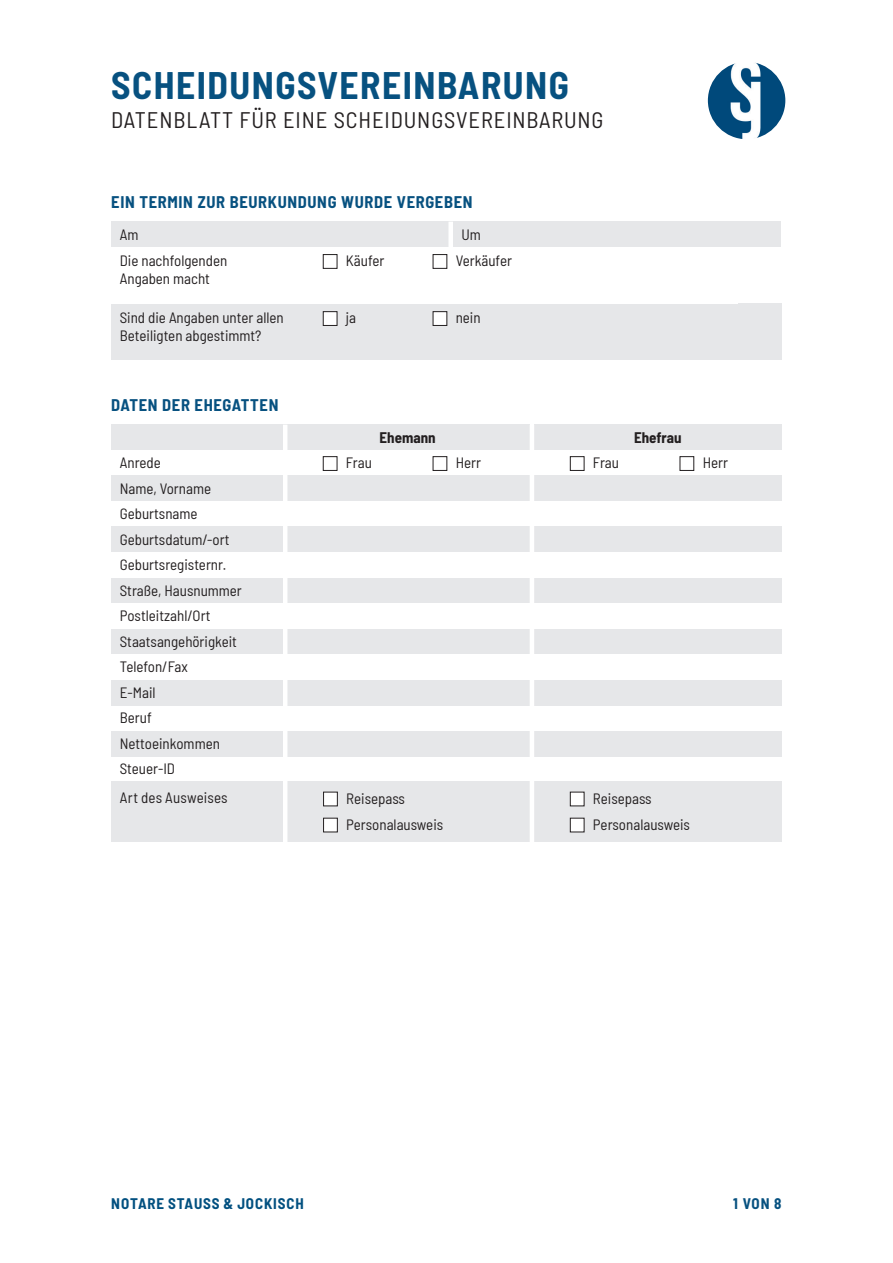
<style>
.page{position:relative;width:893px;height:1263px;background:#fff}
.page>*{position:absolute;margin:0;border:0;box-sizing:border-box;transform-origin:0 0}
.t1{font:700 semi-condensed 37.5px "Barlow";letter-spacing:.04em;color:#075180}
.t2{font:semi-condensed 22.5px "Barlow";letter-spacing:.04em;color:#231f20}
.t3{font:700 semi-condensed 16.5px "Barlow";letter-spacing:.04em;color:#075180}
.t4{font:semi-condensed 15px/18px "Barlow";color:#231f20}
.t5{font:700 semi-condensed 15px "Barlow";letter-spacing:.06em;color:#025080}
.t6{font:700 semi-condensed 15px "Barlow";color:#231f20}
.t7{font:700 semi-condensed 15px "Barlow";color:#075180}
</style>
<div class="page">
<img style="left:708px;top:62px;width:77px;height:77px;border-radius:39px">
<div style="left:453px;top:222px;width:328px;height:25px;background:#e6e7e9"></div>
<div style="left:111px;top:222px;width:342px;height:25px;background:#e6e7e9"></div>
<div style="left:448px;top:222px;width:5px;height:25px;background:#fff"></div>
<div style="left:111px;top:304px;width:671px;height:56px;background:#e6e7e9"></div>
<div style="left:323px;top:312px;width:14px;height:13px;background:#fff"></div>
<div style="left:323px;top:311px;width:14px;height:15px;border:1px solid #231f20"></div>
<div style="left:433px;top:312px;width:14px;height:13px;background:#fff"></div>
<div style="left:433px;top:311px;width:14px;height:15px;border:1px solid #231f20"></div>
<div style="left:323px;top:254px;width:14px;height:15px;border:1px solid #231f20"></div>
<div style="left:433px;top:254px;width:14px;height:15px;border:1px solid #231f20"></div>
<div style="left:111px;top:629px;width:671px;height:25px;background:#e6e7e9"></div>
<div style="left:111px;top:680px;width:671px;height:25px;background:#e6e7e9"></div>
<div style="left:111px;top:578px;width:671px;height:25px;background:#e6e7e9"></div>
<div style="left:111px;top:476px;width:671px;height:25px;background:#e6e7e9"></div>
<div style="left:286px;top:425px;width:244px;height:25px;background:#e6e7e9"></div>
<div style="left:111px;top:425px;width:174px;height:25px;background:#e6e7e9"></div>
<div style="left:534px;top:425px;width:248px;height:25px;background:#e6e7e9"></div>
<div style="left:111px;top:527px;width:671px;height:25px;background:#e6e7e9"></div>
<div style="left:323px;top:456px;width:14px;height:15px;border:1px solid #231f20"></div>
<div style="left:570px;top:456px;width:14px;height:15px;border:1px solid #231f20"></div>
<div style="left:433px;top:456px;width:14px;height:15px;border:1px solid #231f20"></div>
<div style="left:680px;top:456px;width:14px;height:15px;border:1px solid #231f20"></div>
<div style="left:111px;top:782px;width:671px;height:60px;background:#e6e7e9"></div>
<div style="left:324px;top:792px;width:13px;height:14px;background:#fff"></div>
<div style="left:323px;top:792px;width:15px;height:14px;border:1px solid #231f20"></div>
<div style="left:570px;top:792px;width:14px;height:14px;background:#fff"></div>
<div style="left:570px;top:792px;width:14px;height:14px;border:1px solid #231f20"></div>
<div style="left:324px;top:818px;width:13px;height:14px;background:#fff"></div>
<div style="left:323px;top:818px;width:15px;height:14px;border:1px solid #231f20"></div>
<div style="left:570px;top:818px;width:14px;height:14px;background:#fff"></div>
<div style="left:570px;top:818px;width:14px;height:14px;border:1px solid #231f20"></div>
<div style="left:111px;top:731px;width:671px;height:25px;background:#e6e7e9"></div>
<hr style="left:283px;top:425px;width:4px;height:417px;background:#fff">
<hr style="left:530px;top:425px;width:4px;height:417px;background:#fff">
<h1 class="t1" style="left:111px;top:59px;width:459px">SCHEIDUNGSVEREINBARUNG</h1>
<h2 class="t2" style="left:111px;top:103px;width:494px">DATENBLATT FÜR EINE SCHEIDUNGSVEREINBARUNG</h2>
<p class="t3" style="left:111px;top:190px;width:363px">EIN TERMIN ZUR BEURKUNDUNG WURDE VERGEBEN</p>
<p class="t4" style="left:120px;top:224px;width:20px">Am</p>
<p class="t4" style="left:461px;top:224px;width:21px">Um</p>
<p class="t4" style="left:120px;top:251px;width:109px">Die nachfolgenden<br>Angaben macht</p>
<p class="t4" style="left:346px;top:251px;width:40px">Käufer</p>
<p class="t4" style="left:456px;top:251px;width:58px">Verkäufer</p>
<p class="t4" style="left:120px;top:307px;width:165px">Sind die Angaben unter allen<br>Beteiligten abgestimmt?</p>
<p class="t4" style="left:346px;top:308px;width:12px">ja</p>
<p class="t4" style="left:456px;top:308px;width:26px">nein</p>
<p class="t3" style="left:111px;top:393px;width:169px">DATEN DER EHEGATTEN</p>
<p class="t4" style="left:120px;top:453px;width:43px">Anrede</p>
<p class="t4" style="left:120px;top:478px;width:93px">Name, Vorname</p>
<p class="t4" style="left:120px;top:504px;width:79px">Geburtsname</p>
<p class="t4" style="left:120px;top:529px;width:111px">Geburtsdatum/-ort</p>
<p class="t4" style="left:120px;top:555px;width:108px">Geburtsregisternr.</p>
<p class="t4" style="left:120px;top:580px;width:124px">Straße, Hausnummer</p>
<p class="t4" style="left:120px;top:606px;width:92px">Postleitzahl/Ort</p>
<p class="t4" style="left:120px;top:627px;width:119px;line-height:25.5px">Staatsangehörigkeit<br>Telefon/Fax<br>E-Mail</p>
<p class="t4" style="left:120px;top:708px;width:34px">Beruf</p>
<p class="t4" style="left:120px;top:733px;width:102px">Nettoeinkommen</p>
<p class="t4" style="left:120px;top:759px;width:57px">Steuer-ID</p>
<p class="t6" style="left:380px;top:426px;width:58px">Ehemann</p>
<p class="t6" style="left:634px;top:426px;width:49px">Ehefrau</p>
<p class="t4" style="left:346px;top:453px;width:28px">Frau</p>
<p class="t4" style="left:456px;top:453px;width:27px">Herr</p>
<p class="t4" style="left:593px;top:453px;width:28px">Frau</p>
<p class="t4" style="left:703px;top:453px;width:27px">Herr</p>
<p class="t4" style="left:120px;top:787px;width:109px">Art des Ausweises</p>
<p class="t4" style="left:346px;top:788px;width:60px">Reisepass</p>
<p class="t4" style="left:593px;top:788px;width:60px">Reisepass</p>
<p class="t4" style="left:346px;top:814px;width:99px">Personalausweis</p>
<p class="t4" style="left:593px;top:814px;width:99px">Personalausweis</p>
<p class="t5" style="left:111px;top:1193px;width:194px">NOTARE STAUSS &amp; JOCKISCH</p>
<p class="t7" style="left:733px;top:1193px;width:50px">1 VON 8</p>
</div>
